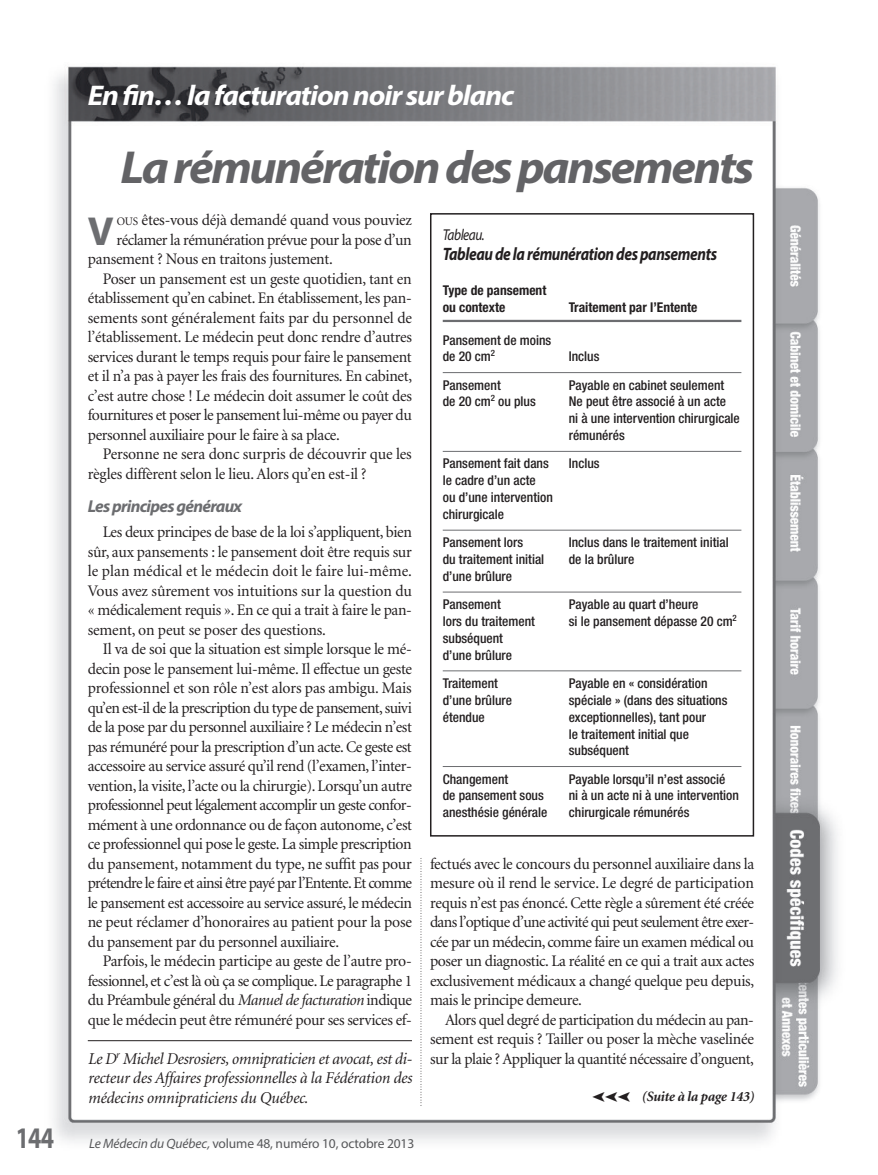
<style>
.page{position:relative;width:878px;height:1175px;background:#fff}
.page>*{position:absolute;margin:0;border:0;box-sizing:border-box;transform-origin:0 0}
.t1{font:italic 700 46.5px "Myriad Pro";letter-spacing:-.045em;color:#636366;scale:1.05 1}
.t2{font:700 40.65px "Myriad Pro";color:#6c6d70}
.t3{font:700 30px "Myriad Pro";color:#6c6d70;scale:.8 1}
.t4{font:italic 700 28.5px "Myriad Pro";letter-spacing:-.035em;color:#fff;scale:1.05 1}
.t5{font:italic 700 18px "Myriad Pro";letter-spacing:-.025em;color:#231f20;scale:.85 1}
.t6{font:italic 700 17.25px "Myriad Pro";letter-spacing:-.04em;color:#6c6d70}
.t7{font:italic 16.5px/19.5px "Minion";letter-spacing:-.01em;color:#231f20}
.t8{font:16.2px/19.5px "Minion";letter-spacing:-.02em;color:#231f20;text-align:justify}
.t9{font:italic 15.75px "Myriad Pro";letter-spacing:-.035em;color:#231f20;scale:.85 1}
.t10{font:italic 700 14.25px "Minion";letter-spacing:-.02em;color:#231f20}
.t11{font:14.25px "Zapf Dingbats";color:#231f20}
.t12{font:500 condensed 13.5px/16.8px "Helvetica Neue";color:#231f20}
.t13{font:13.5px "Myriad Pro";letter-spacing:-.01em;color:#57585a}
.t14{font:700 condensed 13.5px/16.8px "Helvetica Neue";color:#231f20}
.s1{font-size:11.55px}
.s2{font-size:16.5px}
.s3{font-style:italic}
</style>
<div class="page">
<img style="left:54px;top:66px;width:784px;height:1076px">
<hr style="left:88px;top:1040px;width:324px;height:1px;background:#231f20">
<svg style="left:420px;top:858px;width:1px;height:249px"></svg>
<div style="left:430px;top:214px;width:323px;height:622px;background:#fff"></div>
<div style="left:430px;top:213px;width:324px;height:623px;border:2px solid #231f20"></div>
<hr style="left:442px;top:320px;width:299px;height:2px;background:#6c6d70">
<hr style="left:442px;top:372px;width:299px;height:1px;background:#6c6d70">
<hr style="left:442px;top:451px;width:299px;height:1px;background:#6c6d70">
<hr style="left:442px;top:529px;width:299px;height:1px;background:#6c6d70">
<hr style="left:442px;top:591px;width:299px;height:1px;background:#6c6d70">
<hr style="left:442px;top:670px;width:299px;height:1px;background:#6c6d70">
<hr style="left:442px;top:766px;width:299px;height:1px;background:#6c6d70">
<h3 class="t4" style="left:88px;top:84px;width:407px">En fin… la facturation noir sur blanc</h3>
<h1 class="t1" style="left:120px;top:150px;width:605px">La rémunération des pansements</h1>
<p class="t9" style="left:442px;top:229px;width:51px">Tableau.</p>
<p class="t5" style="left:442px;top:247px;width:324px">Tableau de la rémunération des pansements</p>
<p class="t14" style="left:442px;top:283px;width:105px">Type de pansement ou contexte</p>
<h2 class="t2" style="left:88px;top:216px;width:27px">V</h2>
<p class="t8" style="left:117px;top:211px;width:297px"><span class="s1">OUS</span> <span class="s2">êtes</span>-vous déjà demandé quand vous pouviez</p>
<p class="t8" style="left:116px;top:231px;width:297px">réclamer la rémunération prévue pour la pose d’un</p>
<p class="t8" style="left:88px;top:250px;width:247px">pansement ? Nous en traitons justement.</p>
<p class="t8" style="left:103px;top:270px;width:310px">Poser un pansement est un geste quotidien, tant en</p>
<p class="t8" style="left:88px;top:289px;width:325px">établissement qu’en cabinet. En établissement, les pan-</p>
<p class="t8" style="left:88px;top:309px;width:326px">sements sont généralement faits par du personnel de</p>
<p class="t8" style="left:88px;top:328px;width:325px">l’établissement. Le médecin peut donc rendre d’autres</p>
<p class="t8" style="left:88px;top:348px;width:325px">services durant le temps requis pour faire le pansement</p>
<p class="t8" style="left:88px;top:367px;width:326px">et il n’a pas à payer les frais des fournitures. En cabinet,</p>
<p class="t8" style="left:88px;top:387px;width:325px">c’est autre chose ! Le médecin doit assumer le coût des</p>
<p class="t8" style="left:88px;top:406px;width:325px">fournitures et poser le pansement lui-même ou payer du</p>
<p class="t8" style="left:88px;top:426px;width:254px">personnel auxiliaire pour le faire à sa place.</p>
<p class="t8" style="left:103px;top:445px;width:310px">Personne ne sera donc surpris de découvrir que les</p>
<p class="t8" style="left:88px;top:465px;width:280px">règles diffèrent selon le lieu. Alors qu’en est-il ?</p>
<p class="t6" style="left:88px;top:499px;width:156px">Les principes généraux</p>
<p class="t8" style="left:88px;top:523px;width:326px;text-indent:15px">Les deux principes de base de la loi s’appliquent, bien sûr, aux pansements : le pansement doit être requis sur le plan médical et le médecin doit le faire lui-même.<br>Vous avez sûrement vos intuitions sur la question du « médicalement requis ». En ce qui a trait à faire le pan&shy;sement, on peut se poser des questions.</p>
<p class="t8" style="left:88px;top:640px;width:326px;text-indent:15px">Il va de soi que la situation est simple lorsque le mé&shy;decin pose le pansement lui-même. Il effectue un geste professionnel et son rôle n’est alors pas ambigu. Mais qu’en est-il de la prescription du type de pansement, suivi de la pose par du personnel auxiliaire ? Le médecin n’est pas rémunéré pour la prescription d’un acte. Ce geste est accessoire au service assuré qu’il rend (l’examen, l’inter&shy;vention, la visite, l’acte ou la chirurgie). Lorsqu’un autre professionnel peut légalement accomplir un geste confor&shy;mément à une ordonnance ou de façon autonome, c’est ce professionnel qui pose le geste. La simple prescription du pansement, notamment du type, ne suffit pas pour prétendre le faire et ainsi être payé par l’Entente. Et comme le pansement est accessoire au service assuré, le médecin ne peut réclamer d’honoraires au patient pour la pose du pansement par du personnel auxiliaire.</p>
<p class="t8" style="left:88px;top:952px;width:326px;text-indent:15px">Parfois, le médecin participe au geste de l’autre pro&shy;fessionnel, et c’est là où ça se complique. Le paragraphe 1 du Préambule général du <span class="s3">Manuel de facturation</span> indique que le médecin peut être rémunéré pour ses services ef-</p>
<p class="t14" style="left:568px;top:300px;width:130px">Traitement par l’Entente</p>
<p class="t12" style="left:442px;top:332px;width:110px">Pansement de moins de 20 cm<sup>2</sup></p>
<p class="t12" style="left:568px;top:349px;width:32px">Inclus</p>
<p class="t12" style="left:442px;top:377px;width:59px">Pansement</p>
<p class="t12" style="left:569px;top:377px;width:157px">Payable en cabinet seulement</p>
<p class="t12" style="left:442px;top:394px;width:95px">de 20 cm<sup>2</sup> ou plus</p>
<p class="t12" style="left:568px;top:394px;width:172px">Ne peut être associé à un acte<br>ni à une intervention chirurgicale rémunérés</p>
<p class="t12" style="left:442px;top:456px;width:108px">Pansement fait dans</p>
<p class="t12" style="left:569px;top:456px;width:32px">Inclus</p>
<p class="t12" style="left:442px;top:473px;width:112px">le cadre d’un acte<br>ou d’une intervention chirurgicale</p>
<p class="t12" style="left:442px;top:535px;width:82px">Pansement lors</p>
<p class="t12" style="left:569px;top:535px;width:161px">Inclus dans le traitement initial</p>
<p class="t12" style="left:442px;top:552px;width:103px">du traitement initial</p>
<p class="t12" style="left:569px;top:552px;width:67px">de la brûlure</p>
<p class="t12" style="left:442px;top:563px;width:71px;line-height:28.2px">d’une brûlure<br>Pansement</p>
<p class="t12" style="left:569px;top:597px;width:131px">Payable au quart d’heure</p>
<p class="t12" style="left:442px;top:614px;width:94px">lors du traitement</p>
<p class="t12" style="left:569px;top:614px;width:169px">si le pansement dépasse 20 cm<sup>2</sup></p>
<p class="t12" style="left:442px;top:631px;width:71px">subséquent d’une brûlure</p>
<p class="t12" style="left:442px;top:676px;width:57px">Traitement</p>
<p class="t12" style="left:568px;top:676px;width:140px">Payable en « considération</p>
<p class="t12" style="left:442px;top:692px;width:71px">d’une brûlure</p>
<p class="t12" style="left:569px;top:692px;width:160px">spéciale » (dans des situations</p>
<p class="t12" style="left:442px;top:709px;width:43px">étendue</p>
<p class="t12" style="left:568px;top:709px;width:139px">exceptionnelles), tant pour le traitement initial que subséquent</p>
<p class="t12" style="left:442px;top:771px;width:67px">Changement</p>
<p class="t12" style="left:569px;top:771px;width:158px">Payable lorsqu’il n’est associé</p>
<p class="t12" style="left:442px;top:788px;width:103px">de pansement sous</p>
<p class="t12" style="left:569px;top:788px;width:172px">ni à un acte ni à une intervention</p>
<p class="t12" style="left:442px;top:805px;width:106px">anesthésie générale</p>
<p class="t12" style="left:569px;top:805px;width:122px">chirurgicale rémunérés</p>
<p class="t8" style="left:430px;top:855px;width:326px">fectués avec le concours du personnel auxiliaire dans la mesure où il rend le service. Le degré de participation requis n’est pas énoncé. Cette règle a sûrement été créée dans l’optique d’une activité qui peut seulement être exer&shy;cée par un médecin, comme faire un examen médical ou poser un diagnostic. La réalité en ce qui a trait aux actes exclusivement médicaux a changé quelque peu depuis, mais le principe demeure.</p>
<p class="t8" style="left:430px;top:1011px;width:325px;text-align:right">Alors quel degré de participation du médecin au pan&shy;sement est requis ? Tailler ou poser la mèche vaselinée</p>
<p class="t7" style="left:88px;top:1050px;width:326px">Le D<sup>r</sup> Michel Desrosiers, omnipraticien et avocat, est di-</p>
<p class="t8" style="left:430px;top:1050px;width:325px">sur la plaie ? Appliquer la quantité nécessaire d’onguent,</p>
<p class="t7" style="left:88px;top:1069px;width:326px">recteur des Affaires professionnelles à la Fédération des médecins omnipraticiens du Québec.</p>
<p class="t10" style="left:641px;top:1090px;width:114px">(Suite à la page 143)</p>
<p class="t11" style="left:630px;top:1104px;width:40px;rotate:-180deg">➤➤➤</p>
<h3 class="t3" style="left:16px;top:1126px;width:49px">144</h3>
<p class="t13" style="left:89px;top:1138px;width:326px"><span class="s3">Le Médecin du Québec,</span> volume 48, numéro 10, octobre 2013</p>
</div>
